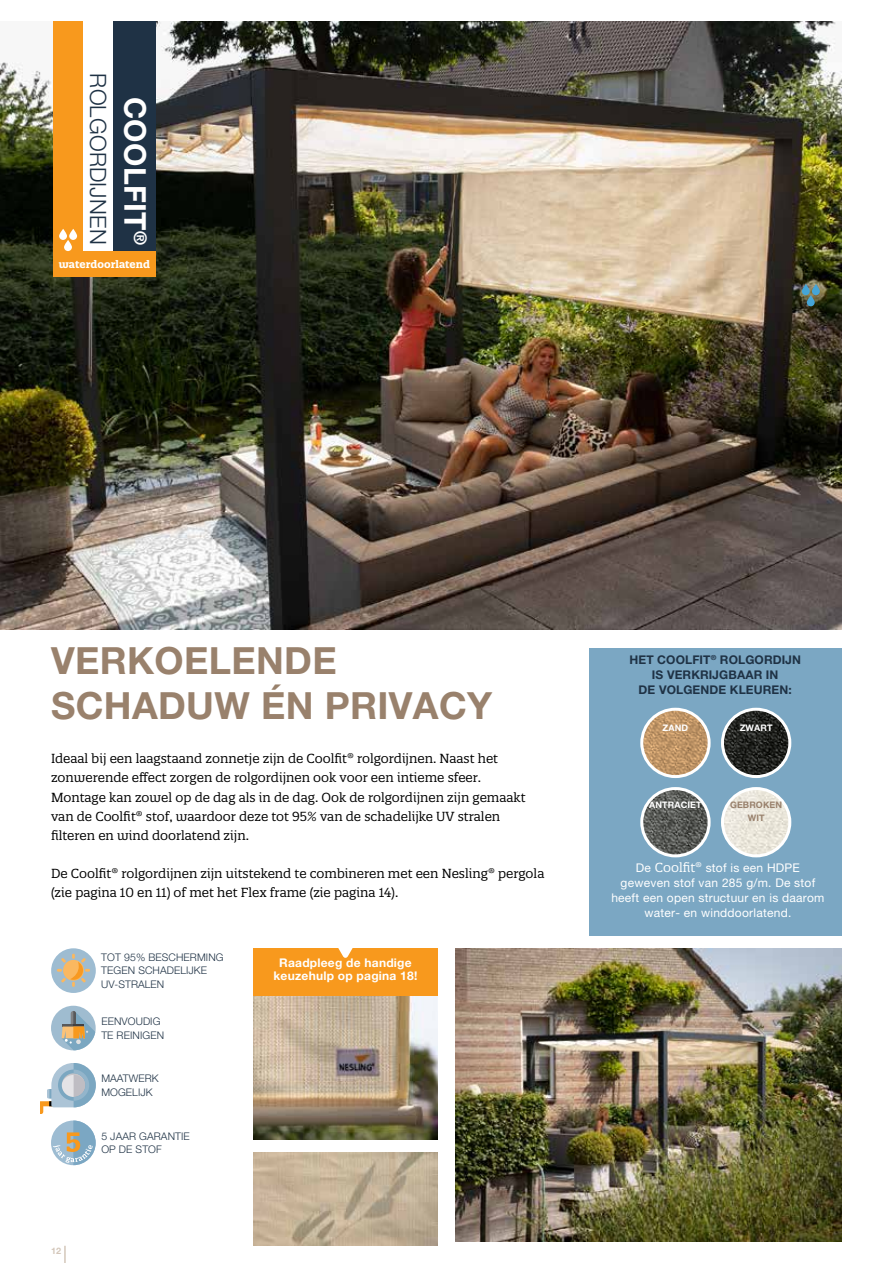
<style>
.page{position:relative;width:893px;height:1263px;background:#fff}
.page>*{position:absolute;margin:0;border:0;box-sizing:border-box;transform-origin:0 0}
.t1{font:700 37.5px/44.7px "Helvetica Neue LT Pro";letter-spacing:.01em;color:#99816c}
.t2{font:700 30px "Helvetica Neue LT Pro";letter-spacing:.01em;color:#fff}
.t3{font:300 22.5px "Helvetica Neue LT Pro";letter-spacing:.01em;color:#1f3245}
.t4{font:12.75px/19.2px "Quatro Slab";color:#000}
.t5{font:12px/15px "Helvetica Neue LT Pro";letter-spacing:.02em;color:#fff;text-align:center}
.t6{font:700 12px/15px "Helvetica Neue LT Pro";letter-spacing:.01em;color:#1f3245;text-align:center}
.t7{font:700 12px/12.8px "Helvetica Neue LT Pro";letter-spacing:.02em;color:#fff;text-align:center}
.t8{font:300 10.5px/13.5px "Helvetica Neue LT Pro";letter-spacing:.01em;color:#1f3245}
.t9{font:700 10.5px "Quatro Slab";color:#fff}
.t10{font:700 9px "Helvetica Neue LT Pro";letter-spacing:.01em;color:#fff}
.t11{font:700 9px/12.8px "Helvetica Neue LT Pro";letter-spacing:.01em;color:#99816c;text-align:center}
.t12{font:700 9px "Helvetica Neue LT Pro";color:#d4c7ba}
.s1{font-family:"Quatro Slab";font-size:12.75px}
</style>
<div class="page">
<hr style="left:892px;top:21px;width:1px;height:1221px;background:#e3ebf1">
<img style="left:0;top:21px;width:842px;height:608px">
<img style="left:455px;top:948px;width:387px;height:294px">
<img style="left:253px;top:996px;width:185px;height:144px">
<img style="left:253px;top:1152px;width:185px;height:94px">
<div style="left:590px;top:648px;width:252px;height:287px;background:#7ba7c3"></div>
<svg style="left:64px;top:1246px;width:2px;height:17px"></svg>
<svg style="left:51px;top:948px;width:45px;height:45px"></svg>
<div style="left:54px;top:951px;width:39px;height:39px;background:#9fbcd0;border-radius:50%"></div>
<svg style="left:57px;top:954px;width:33px;height:33px"></svg>
<div style="left:51px;top:1006px;width:45px;height:44px;background:#9fbcd0;border-radius:50%"></div>
<svg style="left:62px;top:1011px;width:33px;height:39px"></svg>
<svg style="left:40px;top:1063px;width:56px;height:50px"></svg>
<svg style="left:53px;top:1120px;width:43px;height:45px"></svg>
<div style="left:53px;top:21px;width:102px;height:255px;background:#f8991d"></div>
<div style="left:113px;top:21px;width:42px;height:230px;background:#1f3245"></div>
<div style="left:83px;top:0;width:30px;height:251px;background:#fff"></div>
<svg style="left:69px;top:229px;width:8px;height:11px"></svg>
<svg style="left:59px;top:229px;width:8px;height:11px"></svg>
<svg style="left:64px;top:240px;width:8px;height:11px"></svg>
<div style="left:253px;top:948px;width:185px;height:48px;background:#f8991d"></div>
<svg style="left:338px;top:948px;width:15px;height:10px"></svg>
<svg style="left:812px;top:284px;width:8px;height:11px"></svg>
<svg style="left:802px;top:284px;width:8px;height:11px"></svg>
<svg style="left:807px;top:295px;width:8px;height:11px"></svg>
<img style="left:722px;top:709px;width:68px;height:67px">
<div style="left:721px;top:708px;width:70px;height:70px;border:3px solid #fff;border-radius:50%"></div>
<img style="left:643px;top:709px;width:64px;height:67px">
<div style="left:640px;top:708px;width:71px;height:70px;border:3px solid #fff;border-radius:50%"></div>
<img style="left:643px;top:788px;width:65px;height:67px">
<div style="left:640px;top:787px;width:71px;height:70px;border:3px solid #fff;border-radius:50%"></div>
<img style="left:722px;top:788px;width:68px;height:68px">
<div style="left:721px;top:787px;width:70px;height:70px;border:3px solid #fff;border-radius:50%"></div>
<h3 class="t3" style="left:112px;top:73px;width:173px;rotate:90deg">ROLGORDIJNEN</h3>
<p class="t9" style="left:59px;top:257px;width:93px">waterdoorlatend</p>
<h2 class="t2" style="left:154px;top:97px;width:149px;rotate:90deg">COOLFIT<sup>®</sup></h2>
<h1 class="t1" style="left:51px;top:637px;width:443px">VERKOELENDE<br>SCHADUW ÉN PRIVACY</h1>
<p class="t4" style="left:51px;top:749px;width:476px">Ideaal bij een laagstaand zonnetje zijn de Coolfit® rolgordijnen. Naast het zonwerende effect zorgen de rolgordijnen ook voor een intieme sfeer.<br>Montage kan zowel op de dag als in de dag. Ook de rolgordijnen zijn gemaakt van de Coolfit® stof, waardoor deze tot 95% van de schadelijke UV stralen filteren en wind doorlatend zijn.</p>
<p class="t4" style="left:51px;top:864px;width:495px">De Coolfit® rolgordijnen zijn uitstekend te combineren met een Nesling® pergola (zie pagina 10 en 11) of met het Flex frame (zie pagina 14).</p>
<p class="t12" style="left:51px;top:1245px;width:12px">12</p>
<p class="t8" style="left:101px;top:950px;width:124px">TOT 95% BESCHERMING<br>TEGEN SCHADELIJKE<br>UV-STRALEN</p>
<p class="t8" style="left:101px;top:1014px;width:64px">EENVOUDIG<br>TE REINIGEN</p>
<p class="t8" style="left:101px;top:1072px;width:59px">MAATWERK<br>MOGELIJK</p>
<p class="t8" style="left:101px;top:1129px;width:90px">5 JAAR GARANTIE<br>OP DE STOF</p>
<p class="t7" style="left:273px;top:956px;width:145px">Raadpleeg de handige keuzehulp op pagina 18!</p>
<p class="t6" style="left:629px;top:652px;width:173px">HET COOLFIT<sup>®</sup> ROLGORDIJN<br>IS VERKRIJGBAAR IN<br>DE VOLGENDE KLEUREN:</p>
<p class="t10" style="left:663px;top:723px;width:27px">ZAND</p>
<p class="t10" style="left:740px;top:723px;width:34px">ZWART</p>
<p class="t10" style="left:649px;top:799px;width:54px">ANTRACIET</p>
<p class="t11" style="left:730px;top:798px;width:54px">GEBROKEN<br>WIT</p>
<p class="t5" style="left:611px;top:860px;width:215px">De <span class="s1">Coolfit®</span> stof is een HDPE geweven stof van 285 g/m. De stof heeft een open structuur en is daarom water- en winddoorlatend.</p>
</div>
